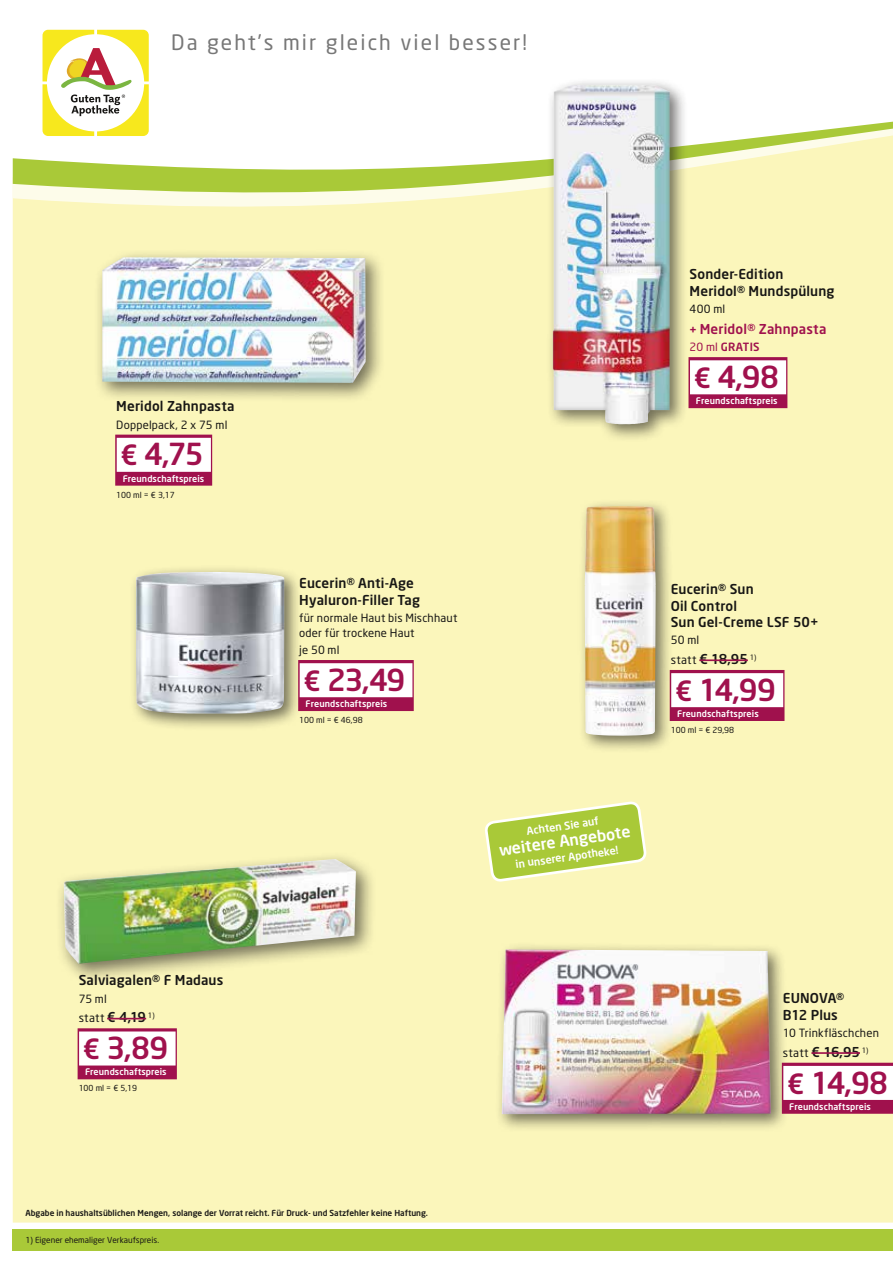
<style>
.page{position:relative;width:893px;height:1263px;background:#fff}
.page>*{position:absolute;margin:0;border:0;box-sizing:border-box;transform-origin:0 0}
.t1{font:500 30px "Neo Sans";letter-spacing:-.05em;color:#a0114d}
.t2{font:21px "Neo Sans";letter-spacing:.1em;color:#777}
.t3{font:500 15.75px "Neo Sans";color:#fff}
.t4{font:500 13.5px/16.5px "Neo Sans";letter-spacing:.01em;color:#181715}
.t5{font:500 13.5px "Neo Sans";letter-spacing:.01em;color:#a0114d}
.t6{font:11.55px "Neo Sans";letter-spacing:.025em;color:#181715}
.t7{font:11.25px/14.2px "Neo Sans";letter-spacing:.015em;color:#181715}
.t8{font:500 11.25px "Neo Sans";letter-spacing:.015em;color:#a0114d}
.t9{font:500 10.65px "Neo Sans";color:#fff}
.t10{font:500 9px "Neo Sans";letter-spacing:.01em;color:#fff}
.t11{font:500 8.25px "Neo Sans";color:#181715}
.t12{font:8.25px "Neo Sans";color:#181715}
.s1{font-size:27.6px}
.s2{font-weight:700;font-size:11.25px}
.s3{font-weight:400}
.s4{font-weight:400;font-size:11.55px}
.s5{font-weight:500;font-size:13.5px}
</style>
<div class="page">
<div style="left:13px;top:95px;width:880px;height:1127px;background:#fbf6bb"></div>
<svg style="left:43px;top:30px;width:106px;height:91px"></svg>
<div style="left:13px;top:1229px;width:880px;height:21px;background:#a9c938"></div>
<svg style="left:13px;top:121px;width:880px;height:88px"></svg>
<div style="left:129px;top:565px;width:172px;height:166px;background:#181715;opacity:.6"></div>
<img style="left:136px;top:572px;width:148px;height:142px">
<div style="left:298px;top:660px;width:116px;height:51px;background:#a0114d"></div>
<div style="left:300px;top:663px;width:112px;height:34px;background:#fff"></div>
<div style="left:670px;top:670px;width:114px;height:51px;background:#a0114d"></div>
<div style="left:671px;top:673px;width:112px;height:34px;background:#fff"></div>
<hr style="left:699px;top:659px;width:49px;height:2px;background:#a0114d">
<div style="left:578px;top:499px;width:96px;height:255px;background:#181715;opacity:.6"></div>
<img style="left:585px;top:506px;width:71px;height:230px">
<div style="left:546px;top:78px;width:141px;height:364px;background:#181715;opacity:.6"></div>
<img style="left:553px;top:85px;width:117px;height:339px">
<div style="left:688px;top:357px;width:99px;height:51px;background:#a0114d"></div>
<div style="left:690px;top:360px;width:96px;height:34px;background:#fff"></div>
<div style="left:94px;top:249px;width:292px;height:154px;background:#181715;opacity:.6"></div>
<img style="left:102px;top:257px;width:264px;height:126px">
<div style="left:115px;top:435px;width:97px;height:51px;background:#a0114d"></div>
<div style="left:117px;top:438px;width:94px;height:34px;background:#fff"></div>
<div style="left:56px;top:851px;width:320px;height:133px;background:#181715;opacity:.6"></div>
<img style="left:64px;top:859px;width:292px;height:105px">
<div style="left:78px;top:1028px;width:99px;height:51px;background:#a0114d"></div>
<div style="left:79px;top:1031px;width:97px;height:34px;background:#fff"></div>
<hr style="left:107px;top:1018px;width:39px;height:1px;background:#a0114d">
<svg style="left:485px;top:802px;width:161px;height:79px;background:#c5d86a"></svg>
<div style="left:495px;top:942px;width:294px;height:190px;background:#181715;opacity:.6"></div>
<img style="left:502px;top:949px;width:269px;height:165px">
<div style="left:782px;top:1063px;width:111px;height:51px;background:#a0114d"></div>
<div style="left:783px;top:1066px;width:110px;height:34px;background:#fff"></div>
<hr style="left:811px;top:1052px;width:49px;height:2px;background:#a0114d">
<h2 class="t2" style="left:171px;top:30px;width:357px">Da geht’s mir gleich viel besser!</h2>
<p class="t4" style="left:116px;top:398px;width:120px">Meridol Zahnpasta</p>
<p class="t7" style="left:116px;top:417px;width:113px">Doppelpack, 2 x 75 ml</p>
<h1 class="t1" style="left:121px;top:435px;width:85px"><span class="s1">€</span> 4,75</h1>
<p class="t10" style="left:123px;top:473px;width:83px">Freundschaftspreis</p>
<p class="t12" style="left:116px;top:489px;width:60px">100 ml = € 3,17</p>
<p class="t4" style="left:690px;top:265px;width:146px">Sonder-Edition<br>Meridol® Mundspülung</p>
<p class="t7" style="left:690px;top:302px;width:37px">400 ml</p>
<p class="t5" style="left:690px;top:320px;width:138px"><span class="s2">+</span> Meridol® Zahnpasta</p>
<p class="t8" style="left:690px;top:340px;width:71px"><span class="s3">20 ml</span> GRATIS</p>
<h1 class="t1" style="left:694px;top:358px;width:87px"><span class="s1">€</span> 4,98</h1>
<p class="t10" style="left:696px;top:395px;width:83px">Freundschaftspreis</p>
<p class="t4" style="left:299px;top:575px;width:122px">Eucerin® Anti-Age<br>Hyaluron-Filler Tag</p>
<p class="t7" style="left:299px;top:611px;width:160px">für normale Haut bis Mischhaut oder für trockene Haut</p>
<p class="t7" style="left:299px;top:643px;width:42px">je 50 ml</p>
<h1 class="t1" style="left:303px;top:661px;width:103px"><span class="s1">€</span> 23,49</h1>
<p class="t10" style="left:306px;top:698px;width:83px">Freundschaftspreis</p>
<p class="t12" style="left:299px;top:715px;width:65px">100 ml = € 46,98</p>
<p class="t9" style="left:526px;top:824px;width:74px;rotate:-8deg">Achten Sie auf</p>
<p class="t3" style="left:498px;top:840px;width:134px;rotate:-8deg">weitere Angebote</p>
<p class="t9" style="left:515px;top:857px;width:105px;rotate:-8deg">in unserer Apotheke!</p>
<p class="t4" style="left:671px;top:580px;width:149px">Eucerin® Sun<br>Oil Control<br>Sun Gel-Creme LSF 50+</p>
<p class="t7" style="left:671px;top:633px;width:30px">50 ml</p>
<p class="t4" style="left:671px;top:650px;width:87px"><span class="s4">statt</span> € 18,95 <sup>1)</sup></p>
<h1 class="t1" style="left:675px;top:671px;width:102px"><span class="s1">€</span> 14,99</h1>
<p class="t10" style="left:677px;top:708px;width:83px">Freundschaftspreis</p>
<p class="t12" style="left:671px;top:725px;width:65px">100 ml = € 29,98</p>
<p class="t4" style="left:79px;top:972px;width:146px">Salviagalen® F Madaus</p>
<p class="t7" style="left:79px;top:991px;width:30px">75 ml</p>
<p class="t6" style="left:79px;top:1011px;width:78px">statt <span class="s5">€ 4,19</span> <sup>1)</sup></p>
<h1 class="t1" style="left:83px;top:1029px;width:87px"><span class="s1">€</span> 3,89</h1>
<p class="t10" style="left:85px;top:1066px;width:83px">Freundschaftspreis</p>
<p class="t12" style="left:79px;top:1083px;width:60px">100 ml = € 5,19</p>
<p class="t11" style="left:26px;top:1207px;width:404px">Abgabe in haushaltsüblichen Mengen, solange der Vorrat reicht. Für Druck- und Satzfehler keine Haftung.</p>
<p class="t12" style="left:26px;top:1234px;width:135px">1) Eigener ehemaliger Verkaufspreis.</p>
<p class="t4" style="left:783px;top:990px;width:63px">EUNOVA®<br>B12 Plus</p>
<p class="t7" style="left:783px;top:1026px;width:98px">10 Trinkfläschchen</p>
<p class="t4" style="left:783px;top:1043px;width:87px"><span class="s4">statt</span> € 16,95 <sup>1)</sup></p>
<h1 class="t1" style="left:787px;top:1063px;width:102px"><span class="s1">€</span> 14,98</h1>
<p class="t10" style="left:789px;top:1101px;width:83px">Freundschaftspreis</p>
</div>
